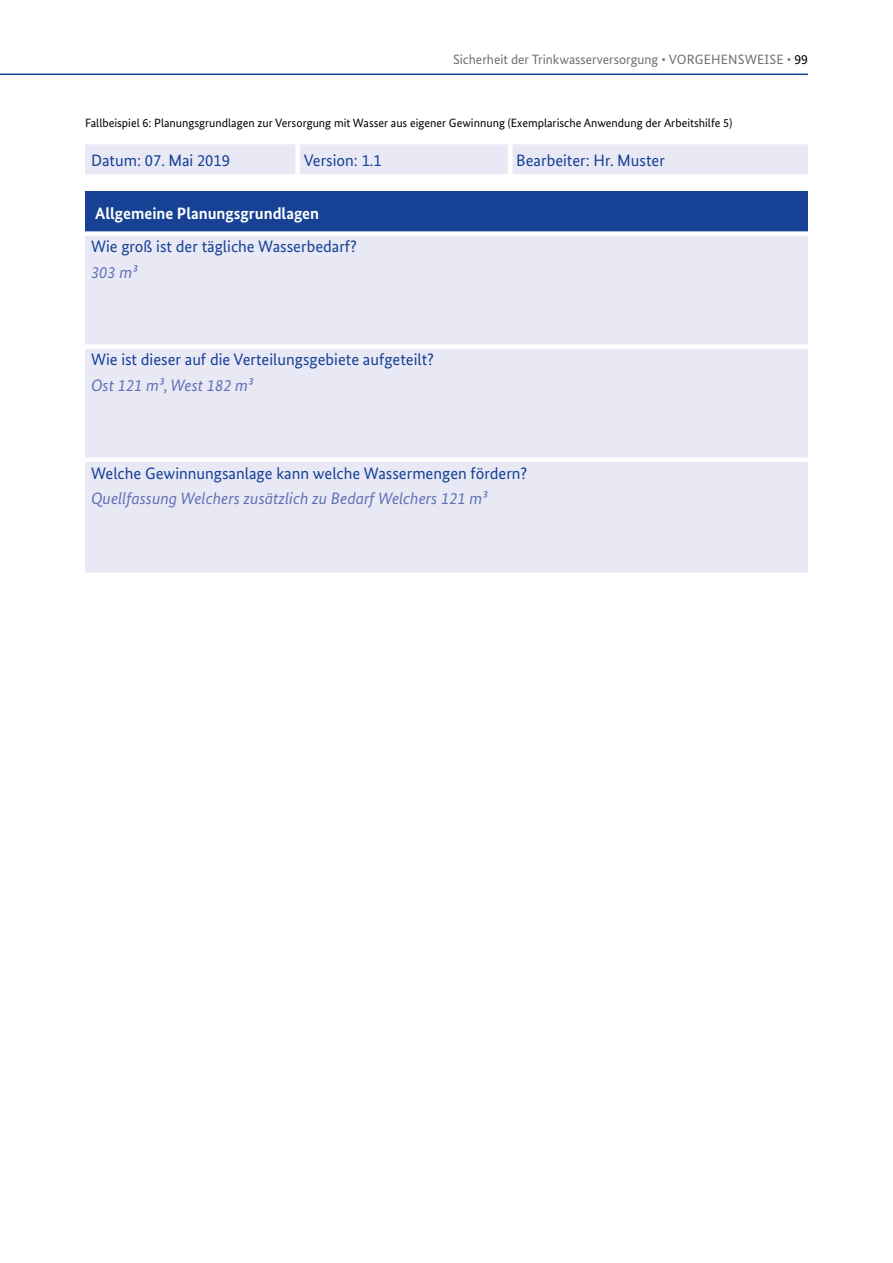
<style>
.page{position:relative;width:893px;height:1263px;background:#fff}
.page>*{position:absolute;margin:0;border:0;box-sizing:border-box;transform-origin:0 0}
.t1{font:16.5px "Bundes Sans";color:#164194}
.t2{font:italic 16.5px "Bundes Sans";color:#6070b4}
.t3{font:700 16.5px "Bundes Sans";color:#fff}
.t4{font:13.5px "Bundes Sans";color:#706f6f}
.t5{font:13.5px "Bundes Sans";color:#000}
.t6{font:12px "Bundes Sans";color:#000}
.s1{color:#706f6f}
</style>
<div class="page">
<hr style="left:0;top:74px;width:808px;height:1px;background:#164194">
<div style="left:85px;top:144px;width:723px;height:30px;background:#e9e9f6"></div>
<div style="left:295px;top:144px;width:5px;height:30px;background:#fff"></div>
<hr style="left:508px;top:144px;width:4px;height:30px;background:#fff">
<div style="left:85px;top:191px;width:723px;height:43px;background:#164194"></div>
<div style="left:85px;top:236px;width:723px;height:337px;background:#e9e9f6"></div>
<div style="left:85px;top:344px;width:723px;height:5px;background:#fff"></div>
<div style="left:85px;top:457px;width:723px;height:5px;background:#fff"></div>
<div style="left:85px;top:231px;width:723px;height:5px;background:#fff"></div>
<p class="t4" style="left:453px;top:51px;width:233px">Sicherheit der Trinkwasserversorgung • Vorgehensweise</p>
<p class="t5" style="left:787px;top:51px;width:23px"><span class="s1">•</span> 99</p>
<p class="t6" style="left:85px;top:116px;width:649px">Fallbeispiel 6: Planungsgrundlagen zur Versorgung mit Wasser aus eigener Gewinnung (Exemplarische Anwendung der Arbeitshilfe 5)</p>
<p class="t1" style="left:91px;top:150px;width:141px">Datum: 07. Mai 2019</p>
<p class="t1" style="left:304px;top:150px;width:80px">Version: 1.1</p>
<p class="t1" style="left:516px;top:150px;width:150px">Bearbeiter: Hr. Muster</p>
<p class="t3" style="left:95px;top:203px;width:225px">Allgemeine Planungsgrundlagen</p>
<p class="t1" style="left:91px;top:237px;width:267px">Wie groß ist der tägliche Wasserbedarf?</p>
<p class="t2" style="left:91px;top:262px;width:48px">303 m³</p>
<p class="t1" style="left:91px;top:350px;width:345px">Wie ist dieser auf die Verteilungsgebiete aufgeteilt?</p>
<p class="t2" style="left:91px;top:375px;width:164px">Ost 121 m³, West 182 m³</p>
<p class="t1" style="left:91px;top:463px;width:438px">Welche Gewinnungsanlage kann welche Wassermengen fördern?</p>
<p class="t2" style="left:91px;top:488px;width:398px">Quellfassung Welchers zusätzlich zu Bedarf Welchers 121 m³</p>
</div>
